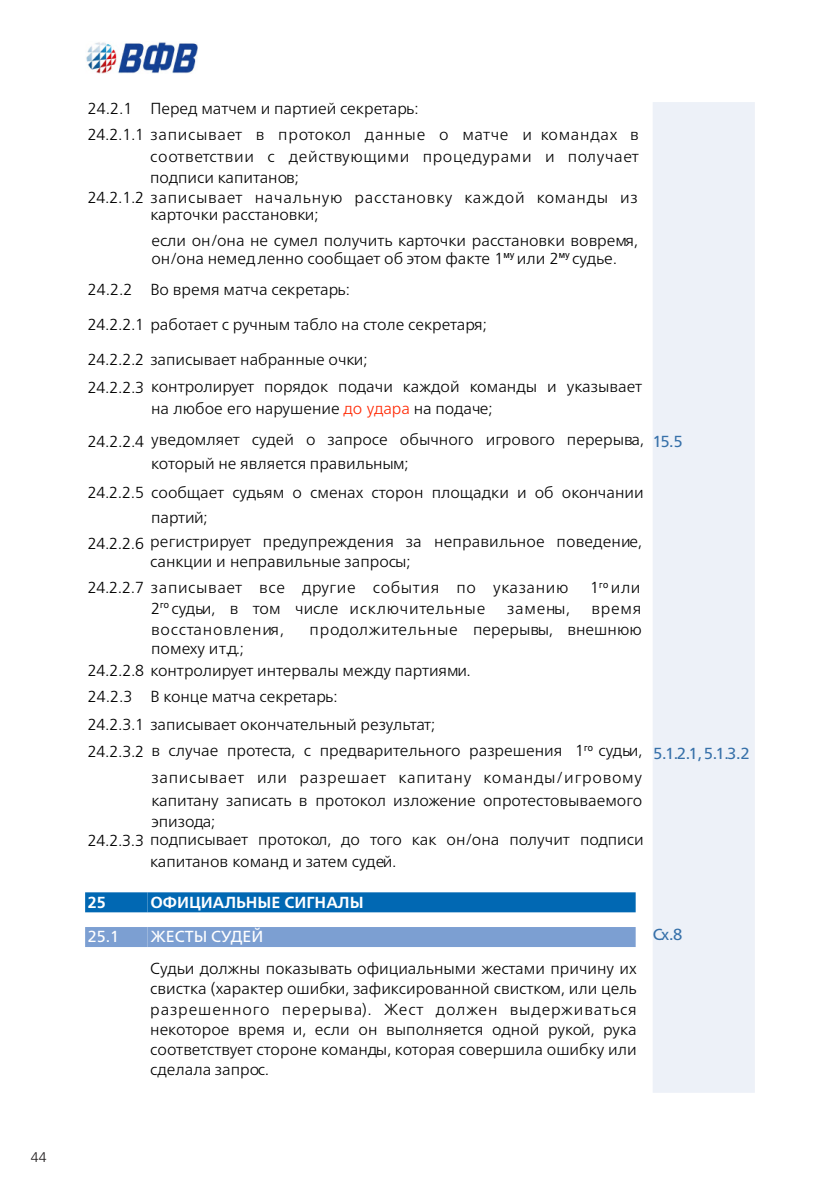
<style>
.page{position:relative;width:840px;height:1191px;background:#fff}
.page>*{position:absolute;margin:0;border:0;box-sizing:border-box;transform-origin:0 0}
.t1{font:300 16px/20px "Neue Frutiger World";color:#000}
.t2{font:300 16px "Neue Frutiger World";letter-spacing:.04em;color:#000}
.t3{font:300 16px "Neue Frutiger World";letter-spacing:.045em;color:#000}
.t4{font:16px "Neue Frutiger World";color:#3670a9}
.t5{font:700 16px "Neue Frutiger World";color:#fff}
.t6{font:300 16px "Neue Frutiger World";letter-spacing:.05em;color:#000}
.t7{font:16px "Neue Frutiger World";color:#fff}
.t8{font:300 16px "Frutiger LT Std";color:#000}
.t9{font:16px "Frutiger LT Std";color:#fff}
.t10{font:700 16px "Frutiger";color:#fff}
.t11{font:300 14px "Frutiger LT Std";color:#231f20}
.s1{font-family:"Frutiger LT Std"}
.s2{color:#ff2600}
</style>
<div class="page">
<div style="left:653px;top:102px;width:101px;height:990px;background:#edf1f8"></div>
<div style="left:85px;top:892px;width:62px;height:20px;background:#0168b3"></div>
<div style="left:147px;top:892px;width:488px;height:20px;background:#0168b3"></div>
<div style="left:85px;top:927px;width:62px;height:20px;background:#7c9fd2"></div>
<div style="left:147px;top:927px;width:488px;height:20px;background:#7c9fd2"></div>
<img style="left:86px;top:42px;width:111px;height:31px">
<p class="t11" style="left:31px;top:1149px;width:17px">44</p>
<p class="t1" style="left:88px;top:96px;width:552px;line-height:25.8px"><span class="s1">24.2.1</span> Перед матчем и партией секретарь:<br><span class="s1">24.2.1.1</span> записывает в протокол данные о матче и командах в</p>
<p class="t2" style="left:150px;top:147px;width:489px">соответствии с действующими процедурами и получает</p>
<p class="t1" style="left:150px;top:168px;width:150px">подписи капитанов;</p>
<p class="t3" style="left:88px;top:189px;width:551px"><span class="s1">24.2.1.2</span> записывает начальную расстановку каждой команды из</p>
<p class="t1" style="left:150px;top:201px;width:488px;line-height:26.6px">карточки расстановки;<br>если он/она не сумел получить карточки расстановки вовремя,</p>
<p class="t1" style="left:88px;top:242px;width:530px;line-height:31.6px;text-indent:63px">он/она немед ленно сообщает об этом факте <span class="s1">1</span><sup>му</sup> или <span class="s1">2</span><sup>му</sup> судье<span class="s1">.<br>24.2.2</span> Во время матча секретарь:</p>
<p class="t1" style="left:88px;top:307px;width:400px;line-height:34.6px"><span class="s1">24.2.2.1</span> работает с ручным табло на столе секретаря;<br><span class="s1">24.2.2.2</span> записывает набранные очки;</p>
<p class="t1" style="left:151px;top:376px;width:492px;line-height:22px;text-indent:-63px"><span class="s1">24.2.2.3</span> контролирует порядок подачи каждой команды и указывает на любое его нарушение <span class="s2">до удара</span> на подаче;</p>
<p class="t1" style="left:151px;top:427px;width:494px;line-height:24.2px;text-indent:-63px"><span class="s1">24.2.2.4</span> уведомляет судей о запросе обычного игрового перерыва, который не является правильным;</p>
<p class="t1" style="left:88px;top:482px;width:557px"><span class="s1">24.2.2.5</span> сообщает судьям о сменах сторон площадки и об окончании</p>
<p class="t1" style="left:151px;top:508px;width:58px">партий;</p>
<p class="t1" style="left:88px;top:532px;width:335px"><span class="s1">24.2.2.6</span> регистрирует предупреждения за</p>
<p class="t1" style="left:150px;top:552px;width:262px">санкции и неправильные запросы;</p>
<p class="t1" style="left:434px;top:532px;width:209px">неправильное поведение,</p>
<p class="t2" style="left:88px;top:578px;width:482px"><span class="s1">24.2.2.7</span> записывает все другие события по указанию</p>
<p class="t1" style="left:590px;top:577px;width:52px"><span class="s1">1</span><sup>го</sup> или</p>
<p class="t3" style="left:151px;top:598px;width:335px"><span class="s1">2</span><sup>го</sup> судьи, в том числе исключительные</p>
<p class="t1" style="left:507px;top:598px;width:64px">замены,</p>
<p class="t1" style="left:591px;top:598px;width:51px">время</p>
<p class="t6" style="left:151px;top:620px;width:134px">восстановления,</p>
<p class="t1" style="left:309px;top:619px;width:333px">продолжительные перерывы, внешнюю</p>
<p class="t1" style="left:151px;top:638px;width:94px">помеху ит.д.;</p>
<p class="t1" style="left:88px;top:660px;width:384px"><span class="s1">24.2.2.8</span> контролирует интервалы между партиями.</p>
<p class="t1" style="left:88px;top:714px;width:348px"><span class="s1">24.2.3.1</span> записывает окончательный результат;</p>
<p class="t8" style="left:88px;top:742px;width:58px">24.2.3.2</p>
<p class="t1" style="left:151px;top:737px;width:492px;line-height:26.4px">в случае протеста, с предварительного разрешения <span class="s1">1</span><sup>го</sup> судьи, записывает или разрешает капитану команды/игровому</p>
<p class="t1" style="left:151px;top:790px;width:492px;line-height:21.2px">капитану записать в протокол изложение опротестовываемого эпизода;</p>
<p class="t1" style="left:150px;top:829px;width:495px;line-height:22px;text-indent:-62px"><span class="s1">24.2.3.3</span> подписывает протокол, до того как он/она получит подписи капитанов команд и затем судей.</p>
<p class="t1" style="left:88px;top:687px;width:251px"><span class="s1">24.2.3</span> В конце матча секретарь:</p>
<p class="t10" style="left:88px;top:892px;width:19px">25</p>
<p class="t9" style="left:88px;top:927px;width:33px">25.1</p>
<p class="t5" style="left:150px;top:892px;width:215px">ОФИЦИАЛЬНЫЕ СИГНАЛЫ</p>
<p class="t7" style="left:150px;top:924px;width:115px">ЖЕСТЫ СУДЕЙ</p>
<p class="t1" style="left:150px;top:959px;width:488px;text-align:justify">Судьи должны показывать официальными жестами причину их свистка (характер ошибки, зафиксированной свистком, или цель разрешенного перерыва). Жест должен выдерживаться некоторое время и, если он выполняется одной рукой, рука соответствует стороне команды, которая совершила ошибку или сделала запрос.</p>
<p class="t4" style="left:652px;top:432px;width:32px">15.5</p>
<p class="t4" style="left:653px;top:743px;width:98px">5.1.2.1,5.1.3.2</p>
<p class="t4" style="left:652px;top:925px;width:31px">Сх.8</p>
</div>
